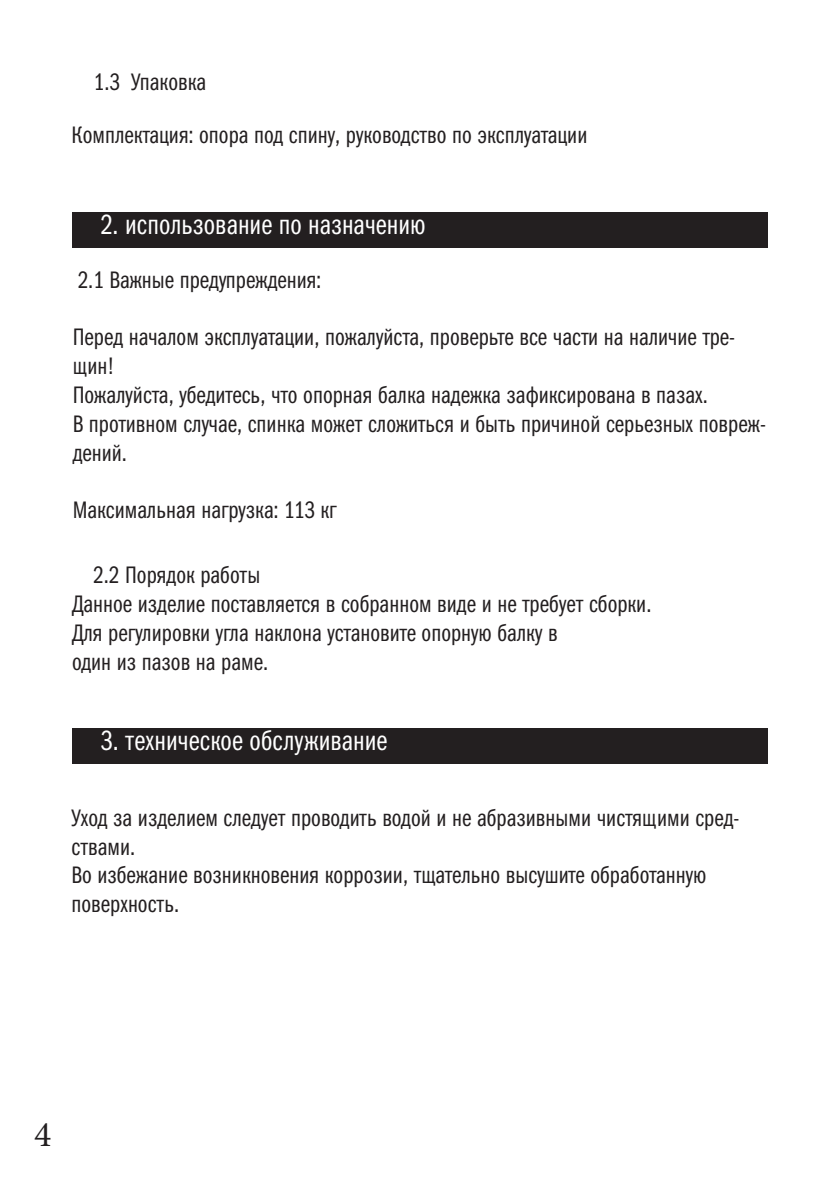
<style>
.page{position:relative;width:840px;height:1191px;background:#fff}
.page>*{position:absolute;margin:0;border:0;box-sizing:border-box;transform-origin:0 0}
.t1{font:36px "Minion Pro";color:#231f20}
.t2{font:28px "Franklin Gothic Book Cmp C";color:#fff}
.t3{font:24px/28.8px "Franklin Gothic Book Cmp C";color:#231f20}
</style>
<div class="page">
<div style="left:72px;top:728px;width:695px;height:36px;background:#231f20"></div>
<div style="left:72px;top:212px;width:695px;height:36px;background:#231f20"></div>
<p class="t3" style="left:94px;top:68px;width:114px">1.3 Упаковка</p>
<p class="t3" style="left:71px;top:120px;width:517px">Комплектация: опора под спину, руководство по эксплуатации</p>
<p class="t2" style="left:100px;top:209px;width:326px">2. использование по назначению</p>
<p class="t3" style="left:78px;top:265px;width:245px">2.1 Важные предупреждения:</p>
<p class="t3" style="left:73px;top:323px;width:663px">Перед началом эксплуатации, пожалуйста, проверьте все части на наличие тре&shy;щин!</p>
<p class="t3" style="left:73px;top:380px;width:636px">Пожалуйста, убедитесь, что опорная балка надежка зафиксирована в пазах.</p>
<p class="t3" style="left:73px;top:409px;width:694px">В противном случае, спинка может сложиться и быть причиной серьезных повреж&shy;дений.</p>
<p class="t3" style="left:73px;top:495px;width:265px">Максимальная нагрузка: 113 кг</p>
<p class="t3" style="left:93px;top:560px;width:168px">2.2 Порядок работы</p>
<p class="t3" style="left:72px;top:589px;width:580px">Данное изделие поставляется в собранном виде и не требует сборки.</p>
<p class="t3" style="left:72px;top:618px;width:487px">Для регулировки угла наклона установите опорную балку в один из пазов на раме.</p>
<p class="t2" style="left:100px;top:725px;width:288px">3. техническое обслуживание</p>
<p class="t3" style="left:71px;top:803px;width:669px">Уход за изделием следует проводить водой и не абразивными чистящими сред&shy;ствами.</p>
<p class="t3" style="left:71px;top:860px;width:636px">Во избежание возникновения коррозии, тщательно высушите обработанную поверхность.</p>
<h1 class="t1" style="left:34px;top:1110px;width:19px">4</h1>
</div>
